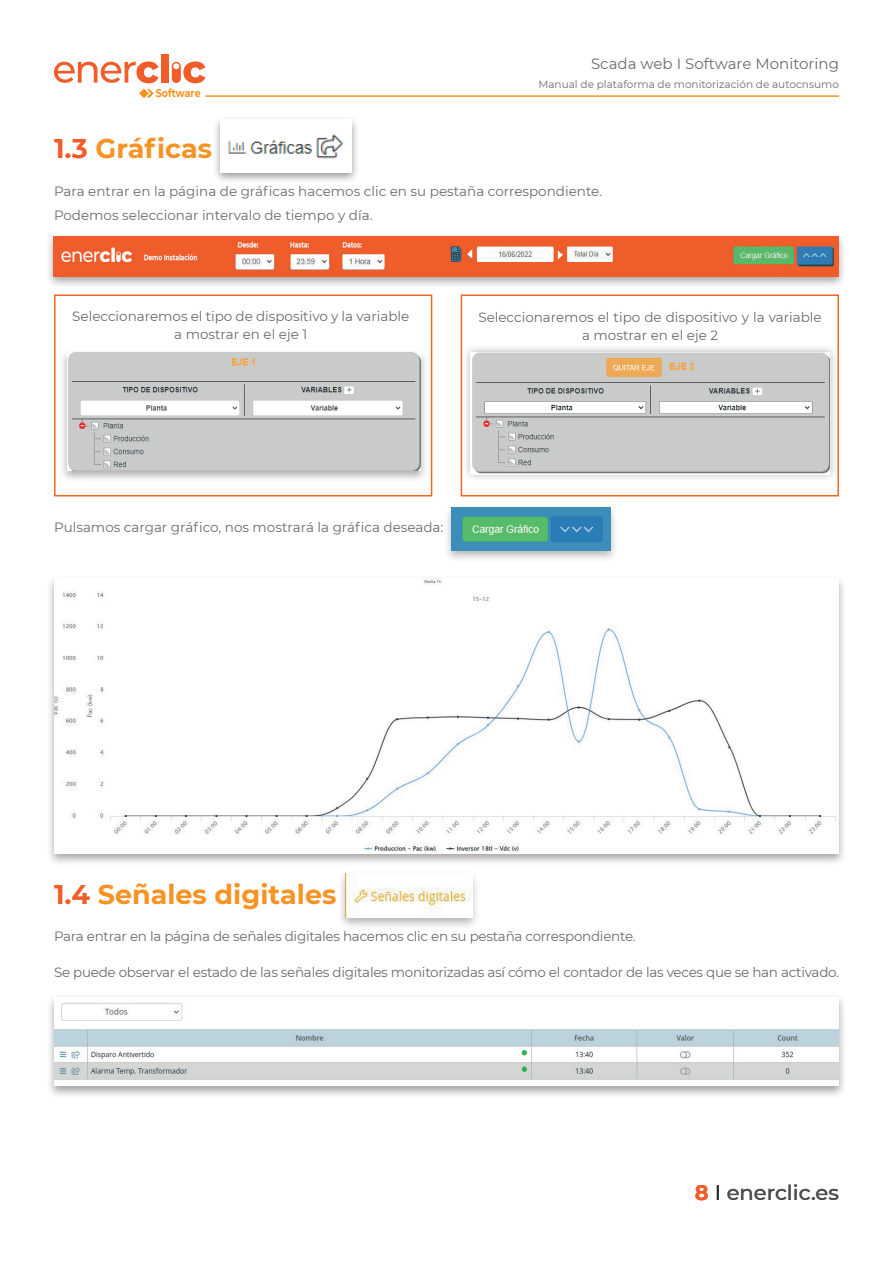
<style>
.page{position:relative;width:893px;height:1263px;background:#fff}
.page>*{position:absolute;margin:0;border:0;box-sizing:border-box;transform-origin:0 0}
.t1{font:700 27px "Montserrat";color:#f79324}
.t2{font:500 21px "Montserrat";color:#4e4f50}
.t3{font:15px "Montserrat";color:#6b6b6e}
.t4{font:13.5px/18px "Montserrat";color:#6b6b6e;text-align:center}
.t5{font:13.5px "Montserrat";letter-spacing:-.02em;color:#6b6b6e}
.t6{font:700 11.25px "Montserrat";color:#f7931d;scale:.85 1}
.t7{font:10.5px "Montserrat";color:#6b6b6e}
.s1{color:#f15d2a}
.s2{font-weight:700;color:#f15d2a}
.s3{font-weight:400;color:#231f20}
</style>
<div class="page">
<svg style="left:54px;top:61px;width:104px;height:22px"></svg>
<div style="left:161px;top:54px;width:8px;height:29px;background:#f15d2a"></div>
<svg style="left:172px;top:61px;width:33px;height:22px"></svg>
<svg style="left:139px;top:89px;width:15px;height:9px"></svg>
<hr style="left:205px;top:95px;width:634px;height:2px;background:#f79324">
<div style="left:212px;top:115px;width:148px;height:70px;background:#231f20;opacity:.47"></div>
<img style="left:220px;top:119px;width:131px;height:53px">
<div style="left:45px;top:232px;width:801px;height:57px;background:#231f20;opacity:.4"></div>
<img style="left:53px;top:236px;width:785px;height:40px">
<div style="left:59px;top:349px;width:370px;height:135px;background:#231f20;opacity:.37"></div>
<img style="left:67px;top:353px;width:354px;height:118px">
<div style="left:463px;top:344px;width:375px;height:138px;background:#231f20;opacity:.33"></div>
<img style="left:471px;top:353px;width:359px;height:121px">
<div style="left:54px;top:294px;width:378px;height:202px;border:2px solid #f36621"></div>
<div style="left:461px;top:294px;width:378px;height:202px;border:2px solid #f36621"></div>
<div style="left:444px;top:504px;width:174px;height:59px;background:#231f20;opacity:.33"></div>
<img style="left:452px;top:508px;width:158px;height:42px">
<div style="left:46px;top:575px;width:801px;height:291px;background:#231f20;opacity:.41"></div>
<img style="left:54px;top:579px;width:785px;height:275px">
<div style="left:338px;top:870px;width:142px;height:60px;background:#231f20;opacity:.34"></div>
<img style="left:346px;top:874px;width:126px;height:43px">
<div style="left:46px;top:994px;width:801px;height:104px;background:#231f20;opacity:.42"></div>
<img style="left:54px;top:997px;width:785px;height:89px">
<p class="t6" style="left:156px;top:85px;width:54px">Software</p>
<h1 class="t1" style="left:54px;top:129px;width:160px"><span class="s1">1.3</span> Gráficas</h1>
<p class="t3" style="left:591px;top:53px;width:249px">Scada web I Software Monitoring</p>
<p class="t7" style="left:538px;top:77px;width:302px">Manual de plataforma de monitorización de autocnsumo</p>
<p class="t4" style="left:54px;top:179px;width:550px;line-height:24px;text-align:left">Para entrar en la página de gráficas hacemos clic en su pestaña correspondiente.<br>Podemos seleccionar intervalo de tiempo y día.</p>
<p class="t4" style="left:72px;top:307px;width:338px">Seleccionaremos el tipo de dispositivo y la variable a mostrar en el eje 1</p>
<p class="t4" style="left:478px;top:308px;width:345px">Seleccionaremos el tipo de dispositivo y la variable a mostrar en el eje 2</p>
<p class="t4" style="left:54px;top:518px;width:391px">Pulsamos cargar gráfico, nos mostrará la gráfica deseada:</p>
<h1 class="t1" style="left:54px;top:875px;width:284px"><span class="s1">1.4</span> Señales digitales</h1>
<p class="t5" style="left:54px;top:927px;width:583px">Para entrar en la página de señales digitales hacemos clic en su pestaña correspondiente.</p>
<p class="t5" style="left:54px;top:963px;width:787px">Se puede observar el estado de las señales digitales monitorizadas así cómo el contador de las veces que se han activado.</p>
<h2 class="t2" style="left:695px;top:1177px;width:146px"><span class="s2">8</span> <span class="s3">I</span> enerclic.es</h2>
</div>
